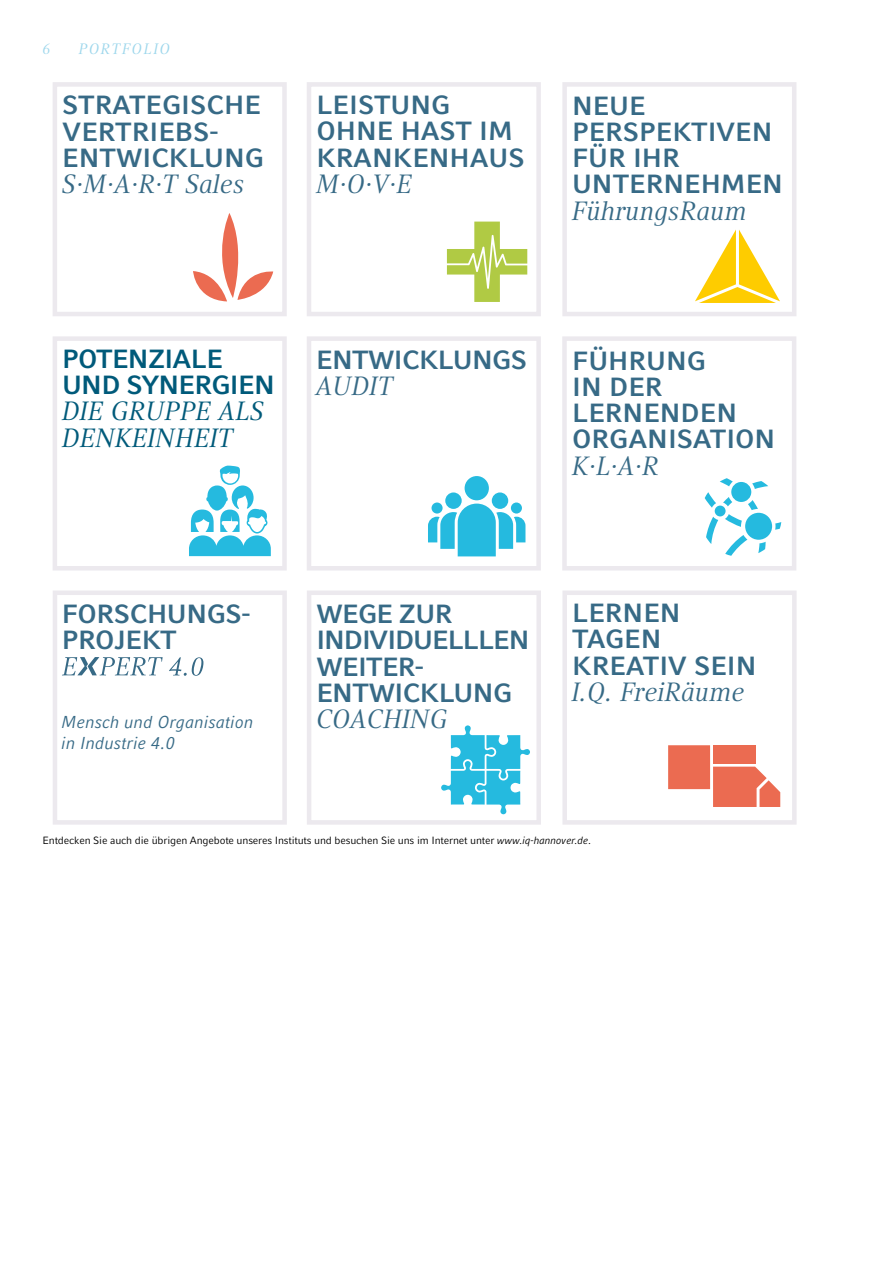
<style>
.page{position:relative;width:893px;height:1263px;background:#fff}
.page>*{position:absolute;margin:0;border:0;box-sizing:border-box;transform-origin:0 0}
.t1{font:700 26.25px/26.2px "Compatil Fact LT Pro";color:#376a86}
.t2{font:italic 26.25px "Compatil Text LT Pro";color:#376a86}
.t3{font:700 26.25px/26.2px "Compatil Fact LT Pro";letter-spacing:-.025em;color:#376a86}
.t4{font:italic 26.25px/26.2px "Compatil Text LT Pro";color:#005a7a}
.t5{font:700 26.25px/26.2px "Compatil Fact LT Pro";letter-spacing:-.025em;color:#005a7a}
.t6{font:italic 17.25px/20.7px "Compatil Fact LT Pro";color:#376a86}
.t7{font:italic 15px "Compatil Text LT Pro";letter-spacing:.1em;color:#9ed7ec}
.t8{font:10.5px "Compatil Fact LT Pro";letter-spacing:-.015em;color:#000}
.s1{font-style:italic}
</style>
<div class="page">
<div style="left:53px;top:82px;width:234px;height:234px;border:4px solid #ece9ee"></div>
<div style="left:307px;top:82px;width:234px;height:234px;border:4px solid #ece9ee"></div>
<div style="left:562px;top:82px;width:234px;height:234px;border:4px solid #ece9ee"></div>
<div style="left:562px;top:336px;width:234px;height:234px;border:4px solid #ece9ee"></div>
<div style="left:307px;top:590px;width:234px;height:235px;border:4px solid #ece9ee"></div>
<div style="left:53px;top:336px;width:234px;height:234px;border:4px solid #ece9ee"></div>
<div style="left:562px;top:590px;width:235px;height:235px;border:4px solid #ece9ee"></div>
<div style="left:307px;top:336px;width:234px;height:234px;border:4px solid #ece9ee"></div>
<div style="left:53px;top:590px;width:234px;height:235px;border:4px solid #ece9ee"></div>
<svg style="left:56px;top:338px;width:230px;height:230px"></svg>
<svg style="left:310px;top:337px;width:230px;height:230px"></svg>
<svg style="left:565px;top:338px;width:230px;height:230px"></svg>
<div style="left:56px;top:592px;width:230px;height:230px;background:#fff"></div>
<svg style="left:310px;top:592px;width:230px;height:230px"></svg>
<svg style="left:565px;top:592px;width:230px;height:230px"></svg>
<svg style="left:565px;top:84px;width:230px;height:230px"></svg>
<svg style="left:310px;top:84px;width:230px;height:230px"></svg>
<div style="left:56px;top:84px;width:229px;height:229px;background:#fff"></div>
<p class="t7" style="left:43px;top:40px;width:10px">6</p>
<p class="t7" style="left:79px;top:40px;width:93px">PORTFOLIO</p>
<p class="t1" style="left:62px;top:92px;width:203px">STRATEGISCHE<br>VERTRIEBS-<br>ENTWICKLUNG</p>
<p class="t2" style="left:62px;top:169px;width:184px">S·M·A·R·T Sales</p>
<p class="t1" style="left:316px;top:92px;width:210px">LEISTUNG<br>OHNE HAST IM<br>KRANKENHAUS</p>
<p class="t2" style="left:316px;top:169px;width:98px">M·O·V·E</p>
<p class="t1" style="left:572px;top:92px;width:212px">NEUE<br>PERSPEKTIVEN<br>FÜR IHR<br>UNTERNEHMEN</p>
<p class="t2" style="left:572px;top:195px;width:177px">FührungsRaum</p>
<p class="t5" style="left:62px;top:346px;width:214px">POTENZIALE<br>UND SYNERGIEN</p>
<p class="t4" style="left:62px;top:398px;width:204px">DIE GRUPPE ALS<br>DENKEINHEIT</p>
<p class="t3" style="left:316px;top:347px;width:212px">ENTWICKLUNGS</p>
<p class="t2" style="left:316px;top:371px;width:79px">AUDIT</p>
<p class="t1" style="left:572px;top:348px;width:205px">FÜHRUNG<br>IN DER<br>LERNENDEN<br>ORGANISATION</p>
<p class="t2" style="left:572px;top:450px;width:88px">K·L·A·R</p>
<p class="t1" style="left:62px;top:600px;width:190px">FORSCHUNGS-<br>PROJEKT</p>
<p class="t6" style="left:62px;top:712px;width:194px">Mensch und Organisation in Industrie 4.0</p>
<p class="t3" style="left:316px;top:601px;width:215px">WEGE ZUR<br>INDIVIDUELLLEN<br>WEITER-<br>ENTWICKLUNG</p>
<p class="t2" style="left:316px;top:704px;width:133px">COACHING</p>
<p class="t1" style="left:572px;top:600px;width:186px">LERNEN<br>TAGEN<br>KREATIV SEIN</p>
<p class="t2" style="left:572px;top:676px;width:174px">I.Q. FreiRäume</p>
<p class="t8" style="left:43px;top:834px;width:550px">Entdecken Sie auch die übrigen Angebote unseres Instituts und besuchen Sie uns im Internet unter <span class="s1">www.iq-hannover.de</span>.</p>
</div>
